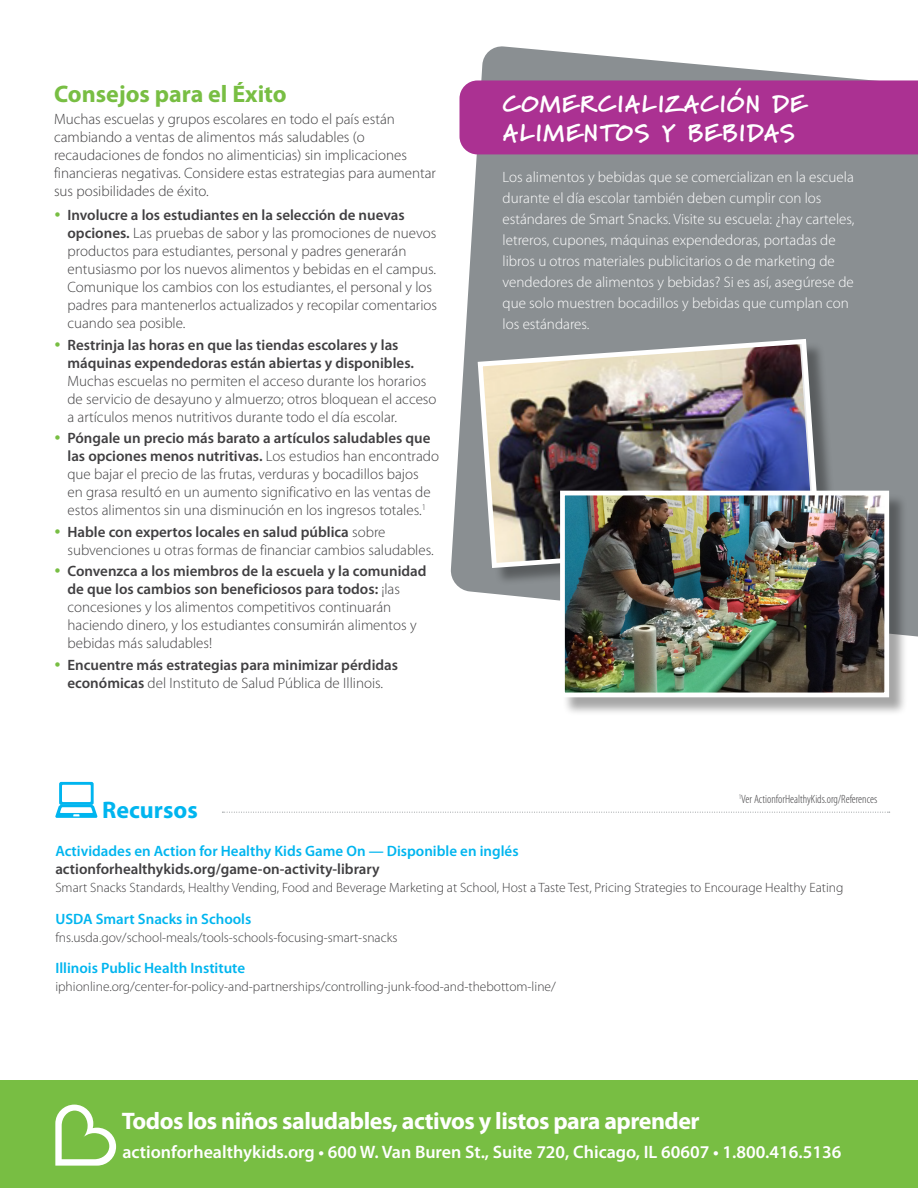
<style>
.page{position:relative;width:918px;height:1188px;background:#fff}
.page>*{position:absolute;margin:0;border:0;box-sizing:border-box;transform-origin:0 0}
.t1{font:700 24px "Myriad Pro";letter-spacing:-.02em;color:#fff}
.Header_Sidebar{font:900 24px/28.8px "Marydale";letter-spacing:.06em;color:#fff}
.Header1{font:700 24px "Myriad Pro";color:#78be43}
.Header1-2{font:700 24px "Myriad Pro";color:#00b5ef}
.t2{font:600 18px "Myriad Pro";color:#fff}
.Body_Copy{font:300 15px/18px "Myriad Pro";color:#414042}
.Header1_REV{font:300 15px/21px "Myriad Pro";color:#fff}
.Body_Copy-2{font:600 15px/18px "Myriad Pro";color:#00b5ef}
.t3{font:600 15px/18px "Myriad Pro";color:#414042;text-align:center}
.Body_Copy-3{font:300 13.5px "Myriad Pro";color:#414042}
.Reference{font:300 condensed 12px "Myriad Pro";color:#414042}
.s1{color:#78be43}
.s2{font-weight:600}
.s3{font-weight:300}
.s4{color:#414042}
</style>
<div class="page">
<svg style="left:450px;top:46px;width:468px;height:591px;fill:#8a8f92"></svg>
<div style="left:460px;top:80px;width:458px;height:74px;background:#ab3192"></div>
<div style="left:480px;top:342px;width:358px;height:244px;background:#000;opacity:.35"></div>
<img style="left:475px;top:336px;width:348px;height:235px">
<div style="left:562px;top:493px;width:346px;height:223px;background:#000;opacity:.35"></div>
<img style="left:566px;top:497px;width:317px;height:194px">
<div style="left:560px;top:491px;width:329px;height:206px;border:5px solid #fff"></div>
<svg style="left:55px;top:782px;width:43px;height:36px"></svg>
<svg style="left:222px;top:812px;width:668px;height:1px"></svg>
<div style="left:0;top:1080px;width:918px;height:108px;background:#78be43"></div>
<svg style="left:55px;top:1105px;width:61px;height:61px"></svg>
<p class="Header1" style="left:54px;top:78px;width:234px">Consejos para el Éxito</p>
<p class="Body_Copy" style="left:54px;top:110px;width:384px">Muchas escuelas y grupos escolares en todo el país están cambiando a ventas de alimentos más saludables (o recaudaciones de fondos no alimenticias) sin implicaciones financieras negativas. Considere estas estrategias para aumentar sus posibilidades de éxito.</p>
<p class="Body_Copy" style="left:68px;top:207px;width:371px;text-indent:-14px"><span class="s1">•</span> <span class="s2">Involucre a los estudiantes en la selección de nuevas opciones.</span> Las pruebas de sabor y las promociones de nuevos productos para estudiantes, personal y padres generarán entusiasmo por los nuevos alimentos y bebidas en el campus.<br>Comunique los cambios con los estudiantes, el personal y los padres para mantenerlos actualizados y recopilar comentarios cuando sea posible.</p>
<p class="Body_Copy" style="left:68px;top:336px;width:371px;text-indent:-14px"><span class="s1">•</span> <span class="s2">Restrinja las horas en que las tiendas escolares y las máquinas expendedoras están abiertas y disponibles.<br></span>Muchas escuelas no permiten el acceso durante los horarios de servicio de desayuno y almuerzo; otros bloquean el acceso a artículos menos nutritivos durante todo el día escolar.</p>
<p class="Body_Copy" style="left:68px;top:430px;width:373px;text-indent:-14px"><span class="s1">•</span> <span class="s2">Póngale un precio más barato a artículos saludables que las opciones menos nutritivas.</span> Los estudios han encontrado que bajar el precio de las frutas, verduras y bocadillos bajos<br>en grasa resultó en un aumento significativo en las ventas de estos alimentos sin una disminución en los ingresos totales.<sup>1</sup></p>
<p class="Body_Copy" style="left:68px;top:523px;width:368px;text-indent:-14px"><span class="s1">•</span> <span class="s2">Hable con expertos locales en salud pública</span> sobre subvenciones u otras formas de financiar cambios saludables.</p>
<p class="Body_Copy" style="left:68px;top:563px;width:361px;text-indent:-14px"><span class="s1">•</span> <span class="s2">Convenzca a los miembros de la escuela y la comunidad de que los cambios son beneficiosos para todos:</span> ¡las concesiones y los alimentos competitivos continuarán haciendo dinero, y los estudiantes consumirán alimentos y bebidas más saludables!</p>
<p class="t3" style="left:54px;top:655px;width:346px"><span class="s1">•</span> Encuentre más estrategias para minimizar pérdidas económicas <span class="s3">del Instituto de Salud Pública de Illinois.</span></p>
<p class="Header_Sidebar" style="left:503px;top:89px;width:305px">COMERCIALIZACIÓN DE<br>ALIMENTOS Y BEBIDAS</p>
<p class="Header1_REV" style="left:503px;top:167px;width:353px">Los alimentos y bebidas que se comercializan en la escuela durante el día escolar también deben cumplir con los estándares de Smart Snacks. Visite su escuela: ¿hay carteles, letreros, cupones, máquinas expendedoras, portadas de libros u otros materiales publicitarios o de marketing de vendedores de alimentos y bebidas? Si es así, asegúrese de que solo muestren bocadillos y bebidas que cumplan con los estándares.</p>
<p class="Reference" style="left:739px;top:792px;width:140px"><sup>1</sup>Ver ActionforHealthyKids.org/References</p>
<p class="Header1-2" style="left:102px;top:794px;width:97px">Recursos</p>
<p class="Body_Copy-2" style="left:55px;top:842px;width:465px">Actividades en Action for Healthy Kids Game On — Disponible en inglés <span class="s4">actionforhealthykids.org/game-on-activity-library</span></p>
<p class="Body_Copy-3" style="left:55px;top:880px;width:790px">Smart Snacks Standards, Healthy Vending, Food and Beverage Marketing at School, Host a Taste Test, Pricing Strategies to Encourage Healthy Eating</p>
<p class="Body_Copy-2" style="left:55px;top:909px;width:198px">USDA Smart Snacks in Schools</p>
<p class="Body_Copy-3" style="left:55px;top:930px;width:344px">fns.usda.gov/school-meals/tools-schools-focusing-smart-snacks</p>
<p class="Body_Copy-2" style="left:55px;top:959px;width:191px">Illinois Public Health Institute</p>
<p class="Body_Copy-3" style="left:55px;top:979px;width:502px">iphionline.org/center-for-policy-and-partnerships/controlling-junk-food-and-thebottom-line/</p>
<p class="t1" style="left:122px;top:1105px;width:579px">Todos los niños saludables, activos y listos para aprender</p>
<p class="t2" style="left:122px;top:1140px;width:720px">actionforhealthykids.org • 600 W. Van Buren St., Suite 720, Chicago, IL 60607 • 1.800.416.5136</p>
</div>
